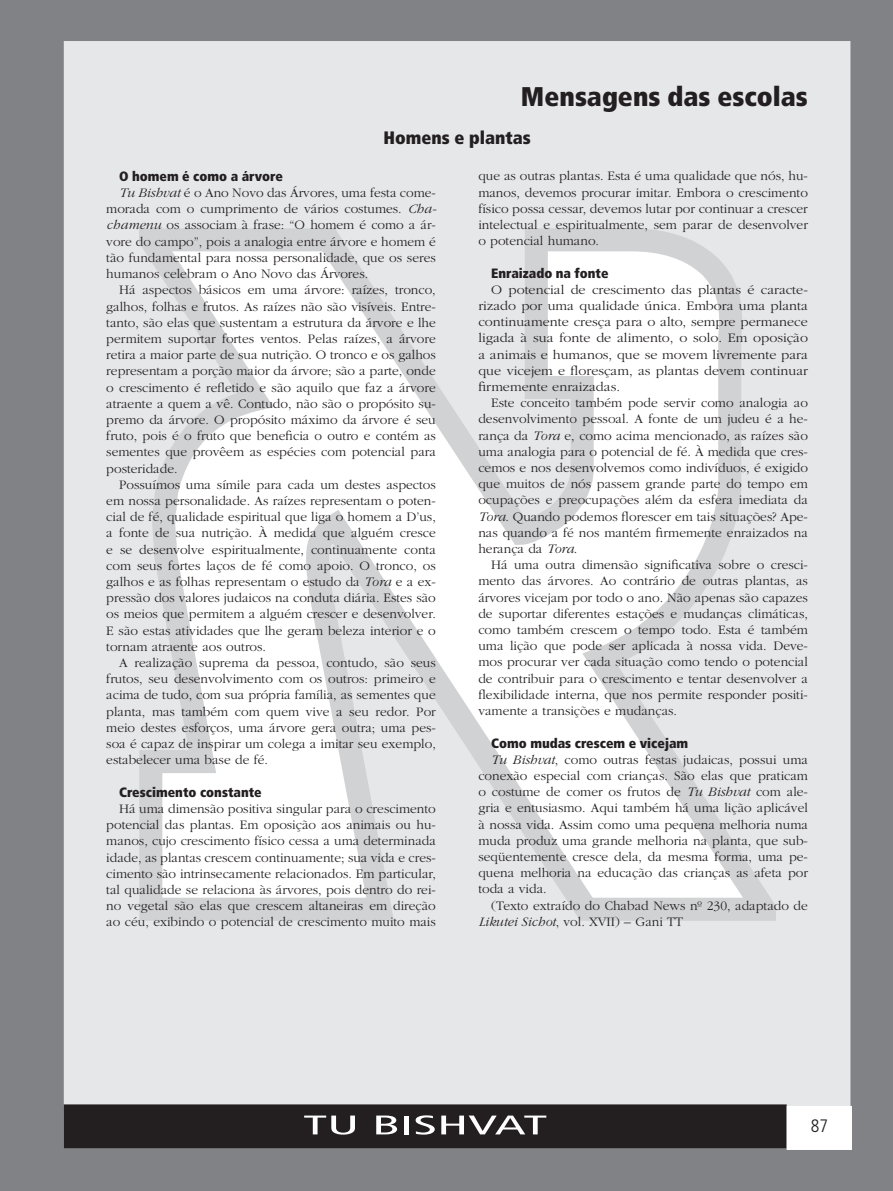
<style>
.page{position:relative;width:893px;height:1191px;background:#808285}
.page>*{position:absolute;margin:0;border:0;box-sizing:border-box;transform-origin:0 0}
.t1{font:900 condensed 27px "Frutiger";color:#231f20}
.t2{font:condensed 27px "Frutiger";color:#fff;scale:2 1}
.t3{font:900 condensed 18px "Frutiger";color:#231f20}
.t4{font:300 condensed 18px "Frutiger";color:#231f20}
.t5{font:300 13.5px/16.2px "Garamond";color:#231f20;text-align:justify}
.t6{font:300 13.5px/16.2px "Garamond";color:#231f20;text-align:justify;scale:1.05 1}
.t7{font:900 condensed 13.5px "Frutiger";color:#231f20}
.s1{font-style:italic}
</style>
<div class="page">
<div style="left:65px;top:42px;width:785px;height:1105px;background:#e6e7e9"></div>
<div style="left:65px;top:1105px;width:721px;height:42px;background:#231f20"></div>
<div style="left:64px;top:1104px;width:723px;height:44px;border:2px solid #231f20"></div>
<div style="left:787px;top:1106px;width:64px;height:43px;background:#fff"></div>
<svg style="left:139px;top:228px;width:636px;height:693px"></svg>
<h1 class="t1" style="left:521px;top:81px;width:288px">Mensagens das escolas</h1>
<h2 class="t3" style="left:383px;top:127px;width:149px">Homens e plantas</h2>
<p class="t7" style="left:119px;top:168px;width:165px">O homem é como a árvore</p>
<p class="t5" style="left:106px;top:185px;width:331px;text-indent:13px"><span class="s1">Tu Bishvat</span> é o Ano Novo das Árvores, uma festa come&shy;morada com o cumprimento de vários costumes. <span class="s1">Cha&shy;chamenu</span> os associam à frase: “O homem é como a ár&shy;vore do campo”, pois a analogia entre árvore e homem é tão fundamental para nossa personalidade, que os seres humanos celebram o Ano Novo das Árvores.</p>
<p class="t5" style="left:106px;top:282px;width:331px;text-indent:13px">Há aspectos básicos em uma árvore: raízes, tronco, galhos, folhas e frutos. As raízes não são visíveis. Entre&shy;tanto, são elas que sustentam a estrutura da árvore e lhe permitem suportar fortes ventos. Pelas raízes, a árvore retira a maior parte de sua nutrição. O tronco e os galhos representam a porção maior da árvore; são a parte, onde o crescimento é refletido e são aquilo que faz a árvore atraente a quem a vê. Contudo, não são o propósito su&shy;premo da árvore. O propósito máximo da árvore é seu fruto, pois é o fruto que beneficia o outro e contém as sementes que provêem as espécies com potencial para posteridade.</p>
<p class="t5" style="left:106px;top:476px;width:331px;text-indent:13px">Possuímos uma símile para cada um destes aspectos em nossa personalidade. As raízes representam o poten&shy;cial de fé, qualidade espiritual que liga o homem a D’us, a fonte de sua nutrição. À medida que alguém cresce e se desenvolve espiritualmente, continuamente conta com seus fortes laços de fé como apoio. O tronco, os galhos e as folhas representam o estudo da <span class="s1">Tora</span> e a ex&shy;pressão dos valores judaicos na conduta diária. Estes são os meios que permitem a alguém crescer e desenvolver.<br>E são estas atividades que lhe geram beleza interior e o tornam atraente aos outros.</p>
<p class="t5" style="left:106px;top:655px;width:331px;text-indent:13px">A realização suprema da pessoa, contudo, são seus frutos, seu desenvolvimento com os outros: primeiro e acima de tudo, com sua própria família, as sementes que planta, mas também com quem vive a seu redor. Por meio destes esforços, uma árvore gera outra; uma pes&shy;soa é capaz de inspirar um colega a imitar seu exemplo, estabelecer uma base de fé.</p>
<p class="t7" style="left:119px;top:783px;width:144px">Crescimento constante</p>
<p class="t5" style="left:106px;top:800px;width:331px;text-indent:13px">Há uma dimensão positiva singular para o crescimento potencial das plantas. Em oposição aos animais ou hu&shy;manos, cujo crescimento físico cessa a uma determinada idade, as plantas crescem continuamente; sua vida e cres&shy;cimento são intrinsecamente relacionados. Em particular, tal qualidade se relaciona às árvores, pois dentro do rei&shy;no vegetal são elas que crescem altaneiras em direção ao céu, exibindo o potencial de crescimento muito mais</p>
<p class="t5" style="left:478px;top:168px;width:331px">que as outras plantas. Esta é uma qualidade que nós, hu&shy;manos, devemos procurar imitar. Embora o crescimento físico possa cessar, devemos lutar por continuar a crescer intelectual e espiritualmente, sem parar de desenvolver o potencial humano.</p>
<p class="t7" style="left:491px;top:264px;width:119px">Enraizado na fonte</p>
<p class="t6" style="left:478px;top:282px;width:315px;text-indent:13px">O potencial de crescimento das plantas é caracte&shy;rizado por uma qualidade única. Embora uma planta continuamente cresça para o alto, sempre permanece ligada à sua fonte de alimento, o solo. Em oposição a animais e humanos, que se movem livremente para que vicejem e floresçam, as plantas devem continuar firmemente enraizadas.</p>
<p class="t5" style="left:478px;top:395px;width:331px;text-indent:13px">Este conceito também pode servir como analogia ao desenvolvimento pessoal. A fonte de um judeu é a he&shy;rança da <span class="s1">Tora</span> e, como acima mencionado, as raízes são uma analogia para o potencial de fé. À medida que cres&shy;cemos e nos desenvolvemos como indivíduos, é exigido que muitos de nós passem grande parte do tempo em ocupações e preocupações além da esfera imediata da <span class="s1">Tora</span>. Quando podemos florescer em tais situações? Ape&shy;nas quando a fé nos mantém firmemente enraizados na herança da <span class="s1">Tora</span>.</p>
<p class="t5" style="left:478px;top:557px;width:331px;text-indent:13px">Há uma outra dimensão significativa sobre o cresci&shy;mento das árvores. Ao contrário de outras plantas, as árvores vicejam por todo o ano. Não apenas são capazes de suportar diferentes estações e mudanças climáticas, como também crescem o tempo todo. Esta é também uma lição que pode ser aplicada à nossa vida. Deve&shy;mos procurar ver cada situação como tendo o potencial de contribuir para o crescimento e tentar desenvolver a flexibilidade interna, que nos permite responder positi&shy;vamente a transições e mudanças.</p>
<p class="t7" style="left:491px;top:734px;width:199px">Como mudas crescem e vicejam</p>
<p class="t5" style="left:478px;top:751px;width:331px;text-indent:13px"><span class="s1">Tu Bishvat</span>, como outras festas judaicas, possui uma conexão especial com crianças. São elas que praticam o costume de comer os frutos de <span class="s1">Tu Bishvat</span> com ale&shy;gria e entusiasmo. Aqui também há uma lição aplicável à nossa vida. Assim como uma pequena melhoria numa muda produz uma grande melhoria na planta, que sub&shy;seqüentemente cresce dela, da mesma forma, uma pe&shy;quena melhoria na educação das crianças as afeta por toda a vida.</p>
<p class="t5" style="left:478px;top:897px;width:331px;text-indent:13px">(Texto extraído do Chabad News nº 230, adaptado de<br><span class="s1">Likutei Sichot</span>, vol. XVII) – Gani TT</p>
<h1 class="t2" style="left:303px;top:1109px;width:124px">TU BISHVAT</h1>
<h2 class="t4" style="left:811px;top:1115px;width:19px">87</h2>
</div>
